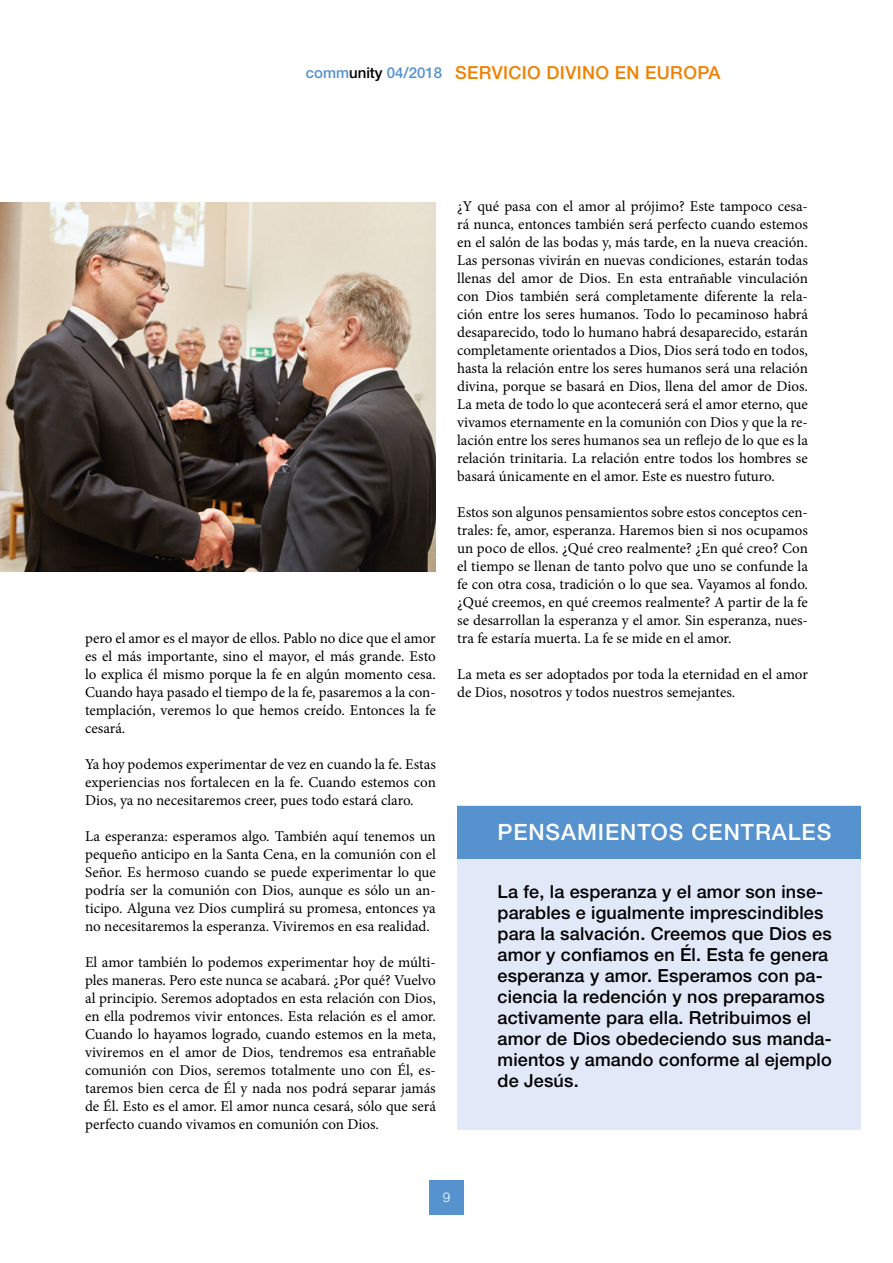
<style>
.page{position:relative;width:893px;height:1263px;background:#fff}
.page>*{position:absolute;margin:0;border:0;box-sizing:border-box;transform-origin:0 0}
.t1{font:500 22.5px "Helvetica Neue LTW1 G";letter-spacing:.04em;color:#fff}
.t2{font:500 18px/21px "Helvetica Neue LTW1 G";letter-spacing:.01em;color:#000}
.t3{font:500 18px "Helvetica Neue LTW1 G";letter-spacing:.02em;color:#f08100}
.t4{font:15px/18px "Minion Pro";color:#000;text-align:justify}
.t5{font:300 13.5px "Helvetica Neue LTW1 G";color:#fff}
.s1{font-size:15px;color:#5692ce}
.s2{font-size:15px;color:#000}
</style>
<div class="page">
<div style="left:429px;top:1180px;width:34px;height:34px;background:#5692ce"></div>
<div style="left:457px;top:805px;width:404px;height:324px;background:#e1e8f7"></div>
<div style="left:457px;top:806px;width:404px;height:52px;background:#5692ce"></div>
<img style="left:0;top:203px;width:436px;height:368px">
<p class="t3" style="left:306px;top:61px;width:416px"><span class="s1">comm</span><span class="s2">unity</span> <span class="s1">04/2018</span> SERVICIO DIVINO EN EUROPA</p>
<p class="t4" style="left:85px;top:629px;width:352px">pero el amor es el mayor de ellos. Pablo no dice que el amor es el más importante, sino el mayor, el más grande. Esto lo explica él mismo porque la fe en algún momento cesa.<br>Cuando haya pasado el tiempo de la fe, pasaremos a la con&shy;templación, veremos lo que hemos creído. Entonces la fe cesará.</p>
<p class="t4" style="left:85px;top:755px;width:352px">Ya hoy podemos experimentar de vez en cuando la fe. Estas experiencias nos fortalecen en la fe. Cuando estemos con Dios, ya no necesitaremos creer, pues todo estará claro.</p>
<p class="t4" style="left:85px;top:827px;width:352px">La esperanza: esperamos algo. También aquí tenemos un pequeño anticipo en la Santa Cena, en la comunión con el Señor. Es hermoso cuando se puede experimentar lo que podría ser la comunión con Dios, aunque es sólo un an&shy;ticipo. Alguna vez Dios cumplirá su promesa, entonces ya no necesitaremos la esperanza. Viviremos en esa realidad.</p>
<p class="t4" style="left:85px;top:953px;width:352px">El amor también lo podemos experimentar hoy de múlti&shy;ples maneras. Pero este nunca se acabará. ¿Por qué? Vuelvo al principio. Seremos adoptados en esta relación con Dios, en ella podremos vivir entonces. Esta relación es el amor.<br>Cuando lo hayamos logrado, cuando estemos en la meta, viviremos en el amor de Dios, tendremos esa entrañable comunión con Dios, seremos totalmente uno con Él, es&shy;taremos bien cerca de Él y nada nos podrá separar jamás de Él. Esto es el amor. El amor nunca cesará, sólo que será perfecto cuando vivamos en comunión con Dios.</p>
<p class="t4" style="left:457px;top:197px;width:352px">¿Y qué pasa con el amor al prójimo? Este tampoco cesa&shy;rá nunca, entonces también será perfecto cuando estemos en el salón de las bodas y, más tarde, en la nueva creación.<br>Las personas vivirán en nuevas condiciones, estarán todas llenas del amor de Dios. En esta entrañable vinculación con Dios también será completamente diferente la rela&shy;ción entre los seres humanos. Todo lo pecaminoso habrá desaparecido, todo lo humano habrá desaparecido, estarán completamente orientados a Dios, Dios será todo en todos, hasta la relación entre los seres humanos será una relación divina, porque se basará en Dios, llena del amor de Dios.<br>La meta de todo lo que acontecerá será el amor eterno, que vivamos eternamente en la comunión con Dios y que la re&shy;lación entre los seres humanos sea un reflejo de lo que es la relación trinitaria. La relación entre todos los hombres se basará únicamente en el amor. Este es nuestro futuro.</p>
<p class="t4" style="left:457px;top:503px;width:352px">Estos son algunos pensamientos sobre estos conceptos cen&shy;trales: fe, amor, esperanza. Haremos bien si nos ocupamos un poco de ellos. ¿Qué creo realmente? ¿En qué creo? Con el tiempo se llenan de tanto polvo que uno se confunde la fe con otra cosa, tradición o lo que sea. Vayamos al fondo. ¿Qué creemos, en qué creemos realmente? A partir de la fe se desarrollan la esperanza y el amor. Sin esperanza, nues&shy;tra fe estaría muerta. La fe se mide en el amor.</p>
<p class="t4" style="left:457px;top:665px;width:352px">La meta es ser adoptados por toda la eternidad en el amor de Dios, nosotros y todos nuestros semejantes.</p>
<h1 class="t1" style="left:497px;top:819px;width:335px">PENSAMIENTOS CENTRALES</h1>
<p class="t2" style="left:497px;top:881px;width:336px">La fe, la esperanza y el amor son inse&shy;parables e igualmente imprescindibles para la salvación. Creemos que Dios es amor y confiamos en Él. Esta fe genera esperanza y amor. Esperamos con pa&shy;ciencia la redención y nos preparamos activamente para ella. Retribuimos el amor de Dios obedeciendo sus manda&shy;mientos y amando conforme al ejemplo de Jesús.</p>
<p class="t5" style="left:443px;top:1189px;width:9px">9</p>
</div>
